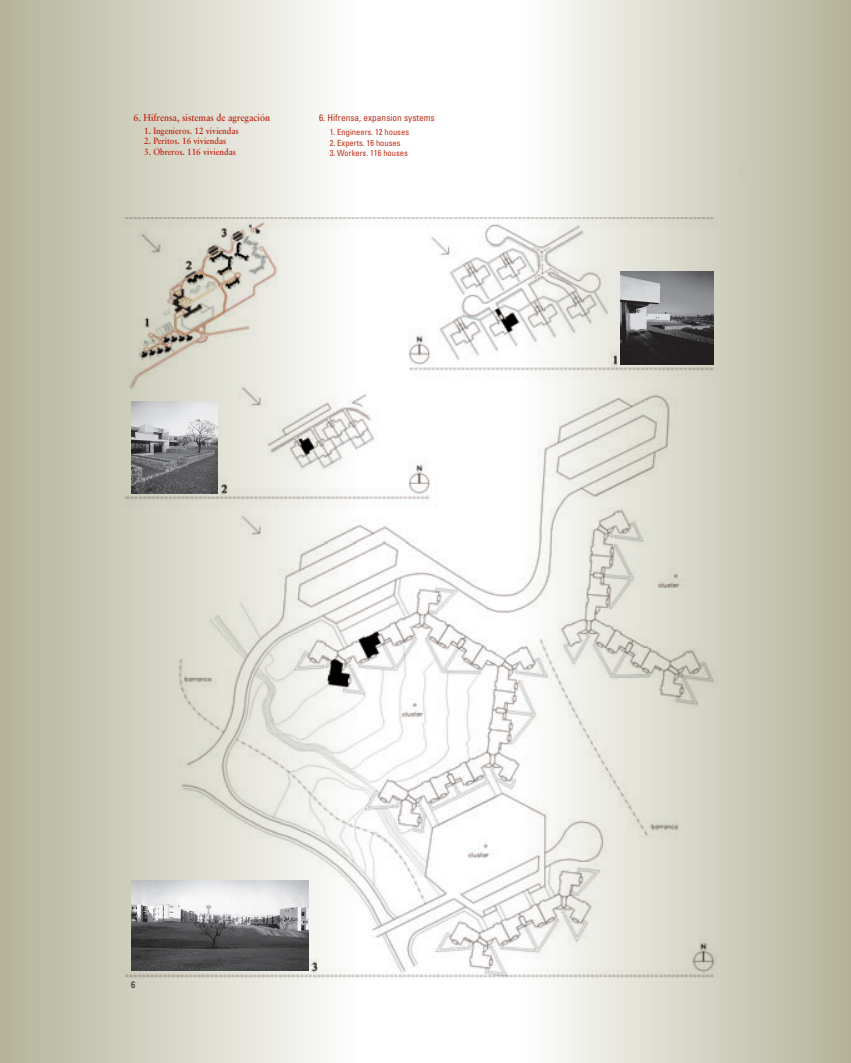
<style>
.page{position:relative;width:851px;height:1063px;background:#fff}
.page>*{position:absolute;margin:0;border:0;box-sizing:border-box;transform-origin:0 0}
.t1{font:700 10px "Sabon";color:#c02d19;scale:.9 1}
.t2{font:condensed 9.38px "Univers";color:#c02d19}
.PIES_DE_FOTO_INGLES{font:condensed 9.38px "Univers";color:#231f20}
.t3{font:700 9.12px "Sabon";color:#c02d19;scale:.9 1}
.t4{font:condensed 8.5px "Univers";color:#c02d19}
</style>
<div class="page">
<img style="left:0;top:0;width:850px;height:1063px">
<img style="left:620px;top:271px;width:93px;height:93px">
<img style="left:131px;top:401px;width:87px;height:92px">
<img style="left:131px;top:880px;width:177px;height:90px">
<p class="t1" style="left:133px;top:111px;width:153px">6. Hifrensa, sistemas de agregación</p>
<p class="t3" style="left:144px;top:125px;width:106px">1. Ingenieros. 12 viviendas</p>
<p class="t3" style="left:144px;top:135px;width:93px">2. Peritos. 16 viviendas</p>
<p class="t3" style="left:144px;top:146px;width:103px">3. Obreros. 116 viviendas</p>
<p class="t2" style="left:319px;top:112px;width:117px">6. Hifrensa, expansion systems</p>
<p class="t4" style="left:330px;top:127px;width:81px">1. Engineers. 12 houses</p>
<p class="t4" style="left:330px;top:137px;width:72px">2. Experts. 16 houses</p>
<p class="t4" style="left:330px;top:148px;width:80px">3. Workers. 116 houses</p>
<p class="PIES_DE_FOTO_INGLES" style="left:131px;top:978px;width:6px">6</p>
</div>
